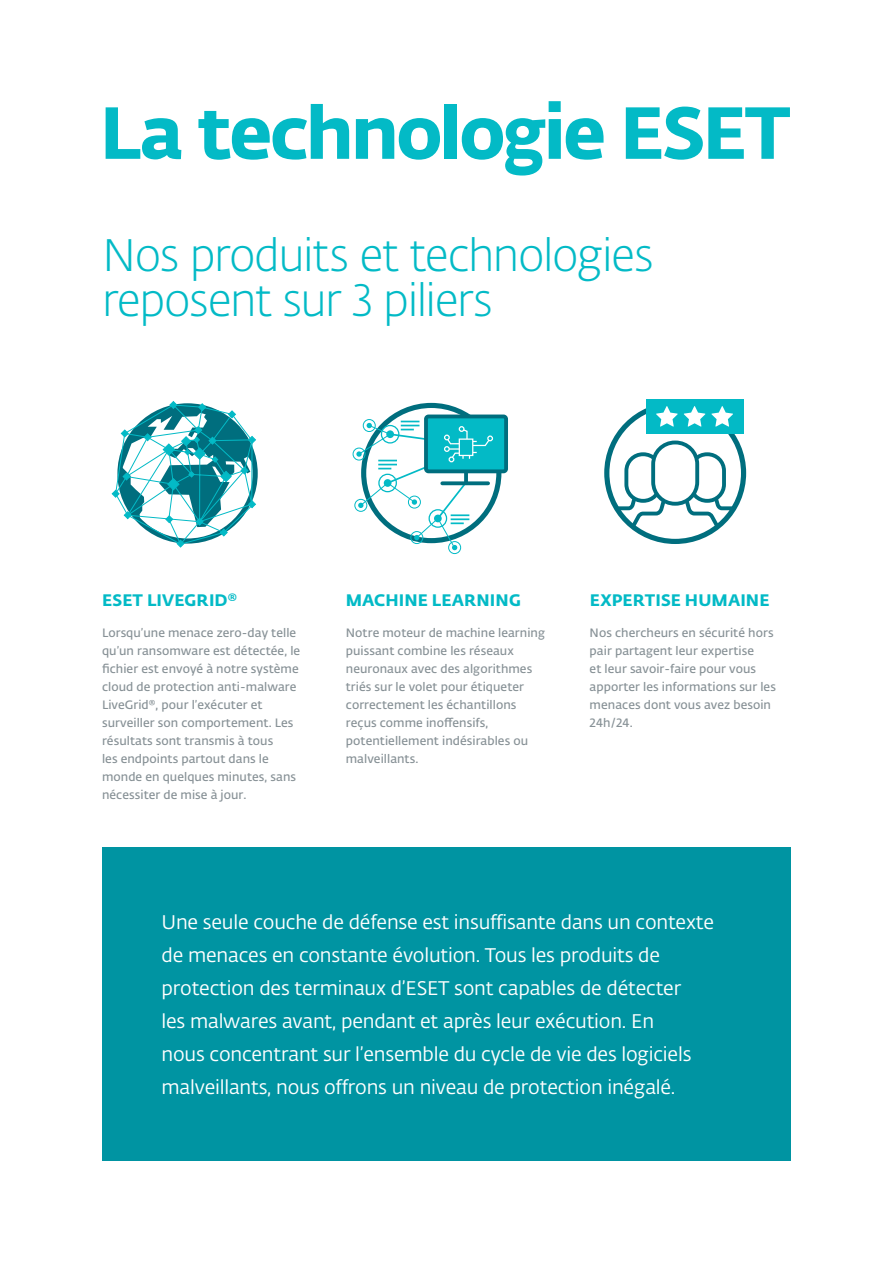
<style>
.page{position:relative;width:893px;height:1263px;background:#fff}
.page>*{position:absolute;margin:0;border:0;box-sizing:border-box;transform-origin:0 0}
.Headline_1{font:72.75px "Fedra Sans Alt Pro Bold LF";letter-spacing:-.035em;color:#03bac6}
.Headline_2{font:45px/45px "Fedra Sans Alt Pro Light LF";letter-spacing:-.03em;color:#03bac6}
.t1{font:19.5px/33px "Fedra Sans Alt Pro Book LF";letter-spacing:-.01em;color:#fff}
.Headline_3{font:16.5px "Fedra Sans Alt Pro Bold LF";letter-spacing:.01em;color:#03bac6}
.t2{font:12px/18px "Fedra Sans Alt Pro Demi LF";letter-spacing:.005em;color:#879196}
</style>
<div class="page">
<div style="left:102px;top:847px;width:689px;height:314px;background:#0094a2"></div>
<svg style="left:112px;top:401px;width:146px;height:147px"></svg>
<div style="left:448px;top:541px;width:13px;height:13px;border:1px solid #03bac6;border-radius:50%"></div>
<div style="left:354px;top:499px;width:13px;height:13px;border:1px solid #03bac6;border-radius:50%"></div>
<div style="left:353px;top:448px;width:12px;height:12px;border:1px solid #03bac6;border-radius:50%"></div>
<div style="left:363px;top:419px;width:13px;height:13px;border:1px solid #03bac6;border-radius:50%"></div>
<div style="left:426px;top:416px;width:80px;height:55px;background:#03bac6;border-radius:3px"></div>
<div style="left:424px;top:414px;width:84px;height:59px;border:4px solid #006e7e;border-radius:3px"></div>
<svg style="left:356px;top:421px;width:137px;height:129px"></svg>
<div style="left:459px;top:439px;width:14px;height:16px;background:#03bac6"></div>
<div style="left:459px;top:438px;width:14px;height:18px;border:1px solid #fff"></div>
<div style="left:604px;top:402px;width:142px;height:142px;border:5px solid #006e7e;border-radius:50%"></div>
<div style="left:646px;top:399px;width:97px;height:34px;background:#03bac6"></div>
<svg style="left:656px;top:406px;width:22px;height:21px"></svg>
<svg style="left:684px;top:406px;width:21px;height:21px"></svg>
<svg style="left:711px;top:406px;width:22px;height:21px"></svg>
<div style="left:689px;top:452px;width:37px;height:51px;border:4px solid #006e7e;border-radius:17px"></div>
<div style="left:624px;top:452px;width:38px;height:51px;border:4px solid #006e7e;border-radius:17px"></div>
<svg style="left:607px;top:492px;width:58px;height:40px"></svg>
<svg style="left:685px;top:492px;width:59px;height:40px"></svg>
<div style="left:653px;top:442px;width:44px;height:62px;background:#fff;border-radius:22px"></div>
<div style="left:651px;top:441px;width:48px;height:65px;border:4px solid #006e7e;border-radius:22px"></div>
<p class="Headline_1" style="left:100px;top:75px;width:693px">La technologie ESET</p>
<p class="Headline_2" style="left:102px;top:232px;width:553px">Nos produits et technologies reposent sur 3 piliers</p>
<p class="Headline_3" style="left:102px;top:587px;width:136px">ESET LIVEGRID®</p>
<p class="t2" style="left:102px;top:623px;width:200px">Lorsqu’une menace zero-day telle qu’un ransomware est détectée, le fichier est envoyé à notre système cloud de protection anti-malware<br>LiveGrid®, pour l’exécuter et surveiller son comportement. Les résultats sont transmis à tous<br>les endpoints partout dans le monde en quelques minutes, sans nécessiter de mise à jour.</p>
<p class="Headline_3" style="left:346px;top:587px;width:176px">MACHINE LEARNING</p>
<p class="t2" style="left:346px;top:623px;width:201px">Notre moteur de machine learning puissant combine les réseaux neuronaux avec des algorithmes triés sur le volet pour étiqueter correctement les échantillons reçus comme inoffensifs, potentiellement indésirables ou malveillants.</p>
<p class="Headline_3" style="left:590px;top:587px;width:181px">EXPERTISE HUMAINE</p>
<p class="t2" style="left:590px;top:623px;width:188px">Nos chercheurs en sécurité hors pair partagent leur expertise<br>et leur savoir-faire pour vous apporter les informations sur les menaces dont vous avez besoin<br>24h/24.</p>
<p class="t1" style="left:162px;top:905px;width:554px">Une seule couche de défense est insuffisante dans un contexte de menaces en constante évolution. Tous les produits de protection des terminaux d’ESET sont capables de détecter<br>les malwares avant, pendant et après leur exécution. En<br>nous concentrant sur l’ensemble du cycle de vie des logiciels malveillants, nous offrons un niveau de protection inégalé.</p>
</div>
